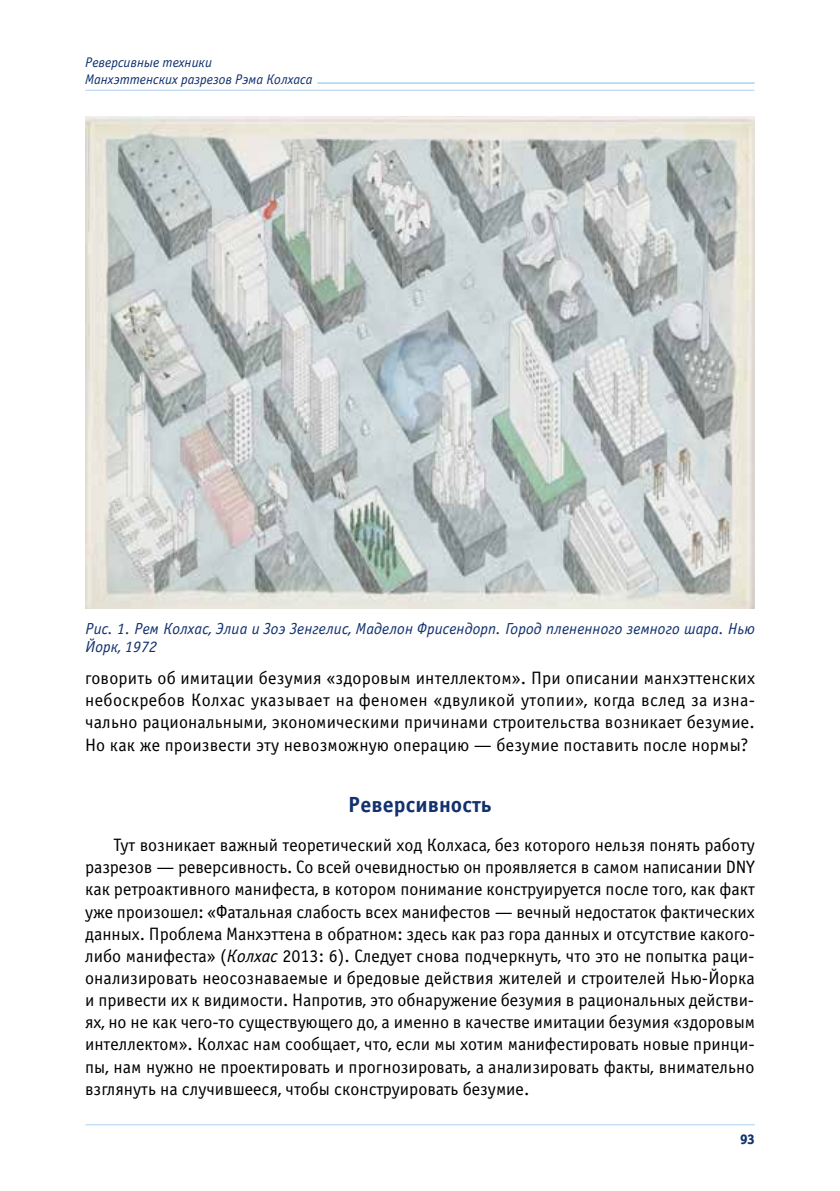
<style>
.page{position:relative;width:840px;height:1191px;background:#fff}
.page>*{position:absolute;margin:0;border:0;box-sizing:border-box;transform-origin:0 0}
.t1{font:700 22px "Officina Sans C";color:#12316e}
.t2{font:18px/22.2px "Officina Sans C";letter-spacing:.005em;color:#000;text-align:justify}
.t3{font:italic 16px/18px "Officina Sans C";letter-spacing:.005em;color:#12316e}
.t4{font:italic 14px/16.8px "Officina Sans C";color:#12316e}
.t5{font:14px "Officina Sans Extra Bold C";color:#12316e}
.s1{font-style:italic}
</style>
<div class="page">
<img style="left:85px;top:116px;width:669px;height:492px">
<hr style="left:85px;top:90px;width:668px;height:1px;background:#add1ef">
<hr style="left:317px;top:82px;width:436px;height:2px;background:#add1ef">
<hr style="left:86px;top:1124px;width:668px;height:1px;background:#add1ef">
<p class="t4" style="left:85px;top:54px;width:229px">Реверсивные техники<br>Mанхэттенских разрезов Pэма Колхаса</p>
<p class="t3" style="left:85px;top:620px;width:670px">Рис. 1. Рем Колхас, Элиа и Зоэ Зенгелис, Маделон Фрисендорп. Город плененного земного шара. Нью<br>Йорк, 1972</p>
<p class="t2" style="left:85px;top:667px;width:671px">говорить об имитации безумия «здоровым интеллектом». При описании манхэттенских небоскребов Колхас указывает на феномен «двуликой утопии», когда вслед за изна&shy;чально рациональными, экономическими причинами строительства возникает безумие.<br>Но как же произвести эту невозможную операцию — безумие поставить после нормы?</p>
<p class="t1" style="left:348px;top:792px;width:145px">Реверсивность</p>
<p class="t2" style="left:85px;top:834px;width:671px;text-indent:28px">Тут возникает важный теоретический ход Колхаса, без которого нельзя понять работу разрезов — реверсивность. Со всей очевидностью он проявляется в самом написании DNY как ретроактивного манифеста, в котором понимание конструируется после того, как факт уже произошел: «Фатальная слабость всех манифестов — вечный недостаток фактических данных. Проблема Манхэттена в обратном: здесь как раз гора данных и отсутствие какого&shy;либо манифеста» (<span class="s1">Колхас</span> 2013: 6). Следует снова подчеркнуть, что это не попытка раци&shy;онализировать неосознаваемые и бредовые действия жителей и строителей Нью-Йорка и привести их к видимости. Напротив, это обнаружение безумия в рациональных действи&shy;ях, но не как чего-то существующего до, а именно в качестве имитации безумия «здоровым интеллектом». Колхас нам сообщает, что, если мы хотим манифестировать новые принци&shy;пы, нам нужно не проектировать и прогнозировать, а анализировать факты, внимательно взглянуть на случившееся, чтобы сконструировать безумие.</p>
<p class="t5" style="left:739px;top:1130px;width:16px">93</p>
</div>
